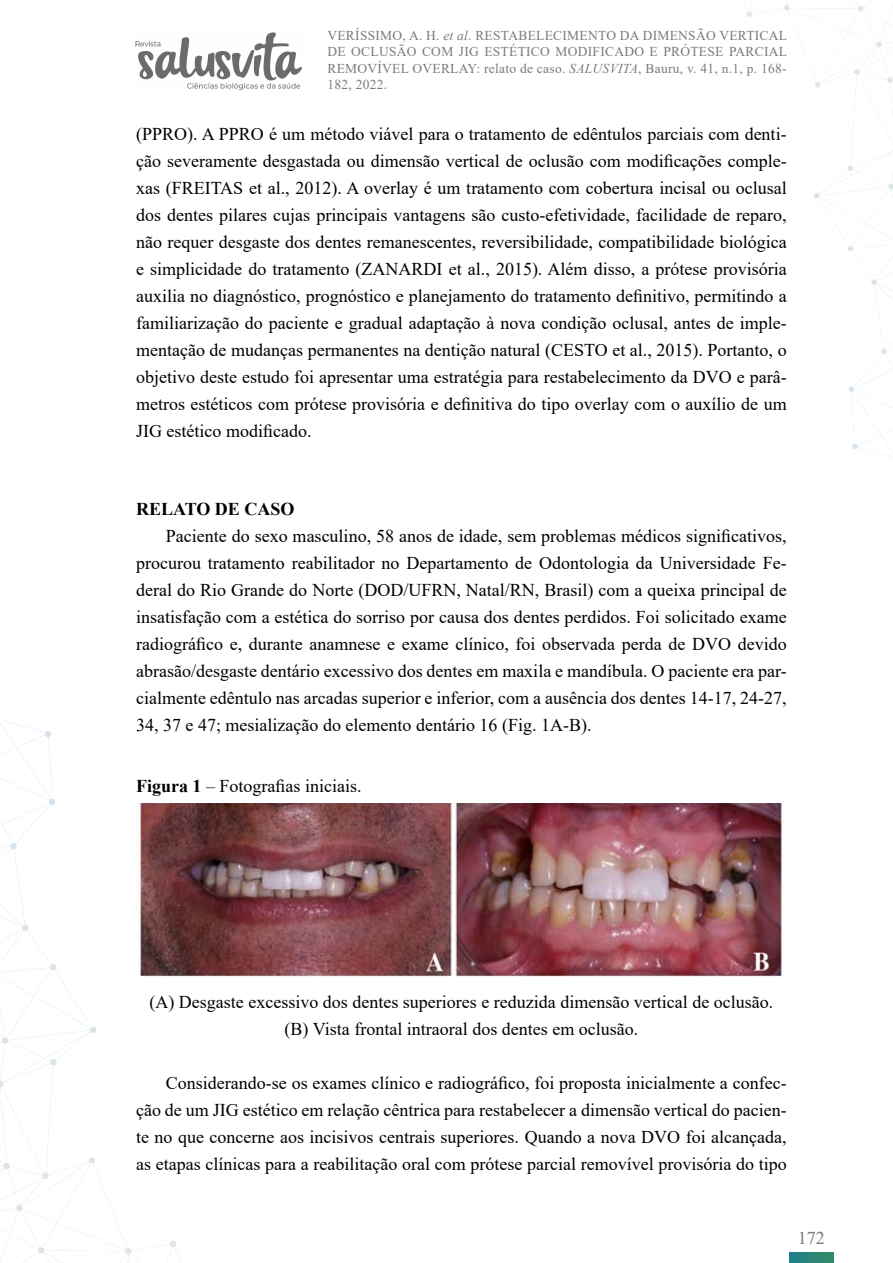
<style>
.page{position:relative;width:893px;height:1263px;background:#fff}
.page>*{position:absolute;margin:0;border:0;box-sizing:border-box;transform-origin:0 0}
.t1{font:18px/27px "Times New Roman";color:#000;text-align:justify}
.t2{font:700 18px "Times New Roman";color:#000}
.t3{font:18px "Times New Roman";color:#7a7a7a}
.t4{font:13.5px/16.5px "Times New Roman";letter-spacing:.02em;color:#7a7a7a;text-align:justify}
.s1{font-style:italic}
.s2{font-weight:700}
</style>
<div class="page">
<img style="left:0;top:719px;width:193px;height:544px">
<img style="left:743px;top:0;width:150px;height:458px">
<img style="left:789px;top:1253px;width:44px;height:10px">
<img style="left:135px;top:32px;width:167px;height:59px">
<img style="left:136px;top:804px;width:648px;height:172px">
<p class="t4" style="left:327px;top:26px;width:461px">VERÍSSIMO, A. H. <span class="s1">et al</span>. RESTABELECIMENTO DA DIMENSÃO VERTICAL DE OCLUSÃO COM JIG ESTÉTICO MODIFICADO E PRÓTESE PARCIAL REMOVÍVEL OVERLAY: relato de caso. <span class="s1">SALUSVITA</span>, Bauru, v. 41, n.1, p. 168- 182, 2022.</p>
<p class="t1" style="left:136px;top:120px;width:652px">(PPRO). A PPRO é um método viável para o tratamento de edêntulos parciais com denti&shy;ção severamente desgastada ou dimensão vertical de oclusão com modificações comple&shy;xas (FREITAS et al., 2012). A overlay é um tratamento com cobertura incisal ou oclusal dos dentes pilares cujas principais vantagens são custo-efetividade, facilidade de reparo, não requer desgaste dos dentes remanescentes, reversibilidade, compatibilidade biológica e simplicidade do tratamento (ZANARDI et al., 2015). Além disso, a prótese provisória auxilia no diagnóstico, prognóstico e planejamento do tratamento definitivo, permitindo a familiarização do paciente e gradual adaptação à nova condição oclusal, antes de imple&shy;mentação de mudanças permanentes na dentição natural (CESTO et al., 2015). Portanto, o objetivo deste estudo foi apresentar uma estratégia para restabelecimento da DVO e parâ&shy;metros estéticos com prótese provisória e definitiva do tipo overlay com o auxílio de um JIG estético modificado.</p>
<p class="t2" style="left:136px;top:496px;width:160px">RELATO DE CASO</p>
<p class="t1" style="left:136px;top:522px;width:652px;text-indent:30px">Paciente do sexo masculino, 58 anos de idade, sem problemas médicos significativos, procurou tratamento reabilitador no Departamento de Odontologia da Universidade Fe&shy;deral do Rio Grande do Norte (DOD/UFRN, Natal/RN, Brasil) com a queixa principal de insatisfação com a estética do sorriso por causa dos dentes perdidos. Foi solicitado exame radiográfico e, durante anamnese e exame clínico, foi observada perda de DVO devido abrasão/desgaste dentário excessivo dos dentes em maxila e mandíbula. O paciente era par&shy;cialmente edêntulo nas arcadas superior e inferior, com a ausência dos dentes 14-17, 24-27, 34, 37 e 47; mesialização do elemento dentário 16 (Fig. 1A-B).</p>
<p class="t1" style="left:136px;top:772px;width:227px"><span class="s2">Figura 1</span> – Fotografias iniciais.</p>
<p class="t1" style="left:149px;top:988px;width:625px;text-align:center">(A) Desgaste excessivo dos dentes superiores e reduzida dimensão vertical de oclusão. (B) Vista frontal intraoral dos dentes em oclusão.</p>
<p class="t1" style="left:136px;top:1069px;width:652px;text-indent:30px">Considerando-se os exames clínico e radiográfico, foi proposta inicialmente a confec&shy;ção de um JIG estético em relação cêntrica para restabelecer a dimensão vertical do pacien&shy;te no que concerne aos incisivos centrais superiores. Quando a nova DVO foi alcançada, as etapas clínicas para a reabilitação oral com prótese parcial removível provisória do tipo</p>
<p class="t3" style="left:798px;top:1226px;width:28px">172</p>
</div>
